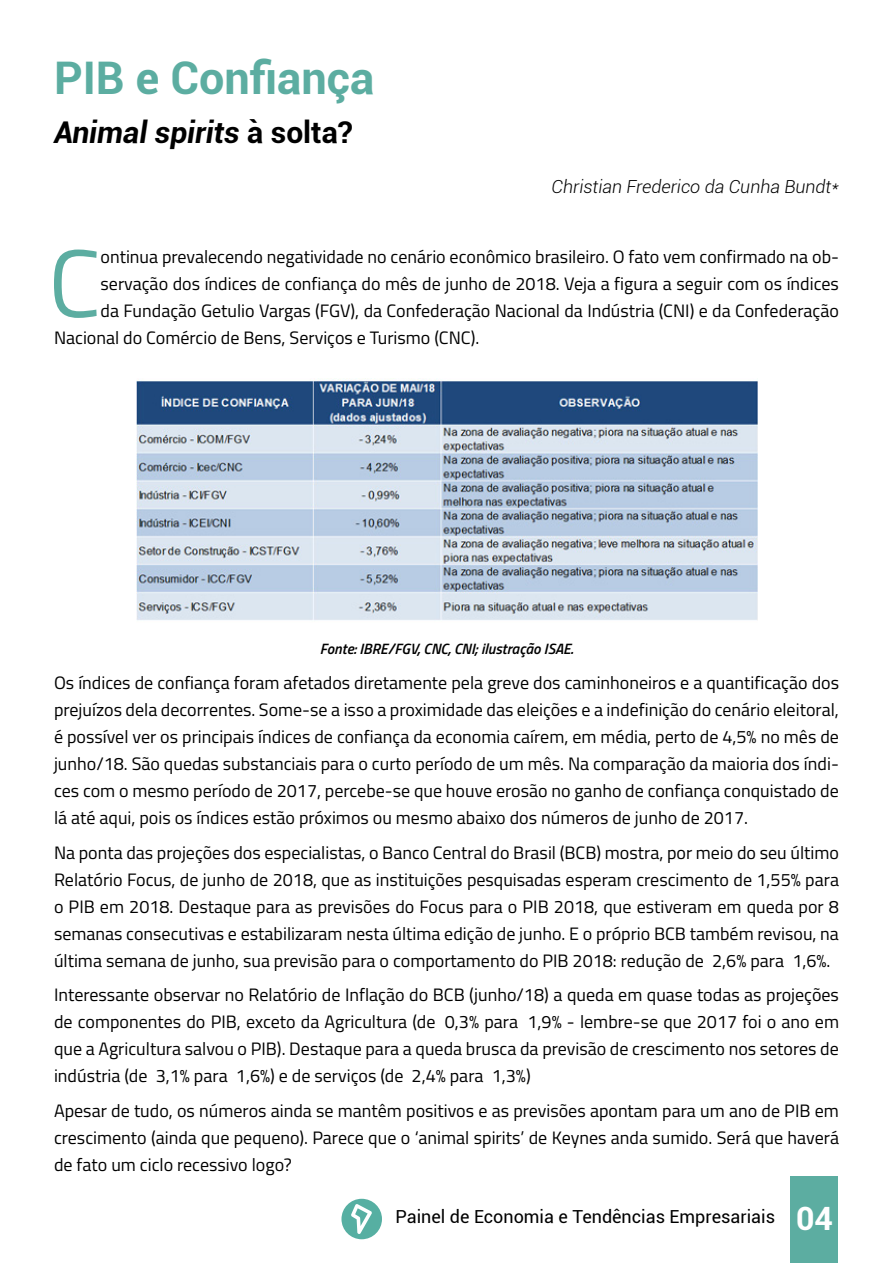
<style>
.page{position:relative;width:893px;height:1263px;background:#fff}
.page>*{position:absolute;margin:0;border:0;box-sizing:border-box;transform-origin:0 0}
.t1{font:96px "Titillium";color:#5cada1}
.t2{font:700 45px "Roboto";color:#5cada1}
.t3{font:italic 700 30px "Roboto";color:#000}
.t4{font:18px/27px "Titillium";color:#000;text-align:justify}
.t5{font:18px "Roboto";color:#000}
.t6{font:italic 300 18px "Roboto";color:#000}
.t7{font:italic 600 15px "Titillium";color:#000}
.s1{font-style:normal}
.s2{font-weight:700;font-size:32.1px;color:#fff}
</style>
<div class="page">
<div style="left:791px;top:1176px;width:47px;height:86px;background:#5cada1"></div>
<svg style="left:341px;top:1199px;width:41px;height:40px"></svg>
<img style="left:136px;top:379px;width:621px;height:241px">
<h2 class="t2" style="left:54px;top:46px;width:322px">PIB e Confiança</h2>
<h3 class="t3" style="left:54px;top:111px;width:300px">Animal spirits <span class="s1">à solta?</span></h3>
<p class="t6" style="left:552px;top:174px;width:289px">Christian Frederico da Cunha Bundt*</p>
<h1 class="t1" style="left:48px;top:213px;width:54px">C</h1>
<p class="t4" style="left:101px;top:242px;width:740px">ontinua prevalecendo negatividade no cenário econômico brasileiro. O fato vem confirmado na ob-</p>
<p class="t4" style="left:101px;top:269px;width:740px">servação dos índices de confiança do mês de junho de 2018. Veja a figura a seguir com os índices</p>
<p class="t4" style="left:101px;top:296px;width:740px">da Fundação Getulio Vargas (FGV), da Confederação Nacional da Indústria (CNI) e da Confederação</p>
<p class="t4" style="left:54px;top:323px;width:427px">Nacional do Comércio de Bens, Serviços e Turismo (CNC).</p>
<p class="t7" style="left:320px;top:638px;width:255px">Fonte: IBRE/FGV, CNC, CNI; ilustração ISAE.</p>
<p class="t4" style="left:54px;top:668px;width:787px">Os índices de confiança foram afetados diretamente pela greve dos caminhoneiros e a quantificação dos prejuízos dela decorrentes. Some-se a isso a proximidade das eleições e a indefinição do cenário eleitoral, é possível ver os principais índices de confiança da economia caírem, em média, perto de 4,5% no mês de junho/18. São quedas substanciais para o curto período de um mês. Na comparação da maioria dos índi&shy;ces com o mesmo período de 2017, percebe-se que houve erosão no ganho de confiança conquistado de lá até aqui, pois os índices estão próximos ou mesmo abaixo dos números de junho de 2017.</p>
<p class="t4" style="left:54px;top:838px;width:786px">Na ponta das projeções dos especialistas, o Banco Central do Brasil (BCB) mostra, por meio do seu último Relatório Focus, de junho de 2018, que as instituições pesquisadas esperam crescimento de 1,55% para o PIB em 2018. Destaque para as previsões do Focus para o PIB 2018, que estiveram em queda por 8 semanas consecutivas e estabilizaram nesta última edição de junho. E o próprio BCB também revisou, na última semana de junho, sua previsão para o comportamento do PIB 2018: redução de ⬆2,6% para ⬆1,6%.</p>
<p class="t4" style="left:54px;top:980px;width:786px">Interessante observar no Relatório de Inflação do BCB (junho/18) a queda em quase todas as projeções de componentes do PIB, exceto da Agricultura (de 0,3% para ⬆1,9% - lembre-se que 2017 foi o ano em que a Agricultura salvou o PIB). Destaque para a queda brusca da previsão de crescimento nos setores de indústria (de ⬆3,1% para ⬆1,6%) e de serviços (de ⬆2,4% para ⬆1,3%)</p>
<p class="t4" style="left:54px;top:1096px;width:786px">Apesar de tudo, os números ainda se mantêm positivos e as previsões apontam para um ano de PIB em crescimento (ainda que pequeno). Parece que o ‘animal spirits’ de Keynes anda sumido. Será que haverá de fato um ciclo recessivo logo?</p>
<p class="t5" style="left:395px;top:1204px;width:439px">Painel de Economia e Tendências Empresariais <span class="s2">04</span></p>
</div>
